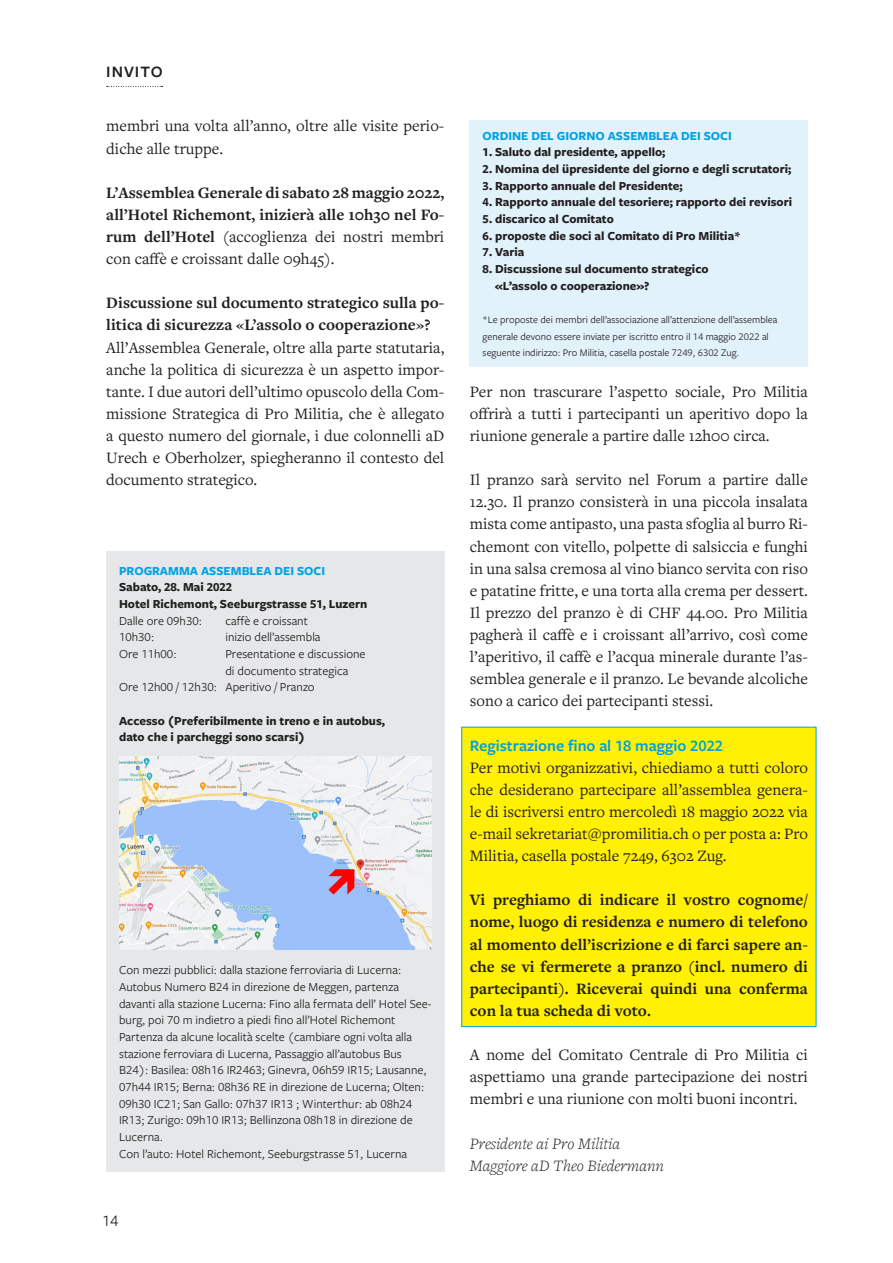
<style>
.page{position:relative;width:893px;height:1263px;background:#fff}
.page>*{position:absolute;margin:0;border:0;box-sizing:border-box;transform-origin:0 0}
.Bodytext{font:16.5px/22px "Freight Text Pro";color:#231f20;text-align:justify}
.Bodytext-2{font:700 16.5px/22px "Freight Text Pro";color:#231f20;text-align:justify}
.Autor{font:italic 300 16.5px "Freight Text Pro";color:#231f20}
.Titel{font:600 16.5px "Freight Sans Pro";color:#00a1e3}
.Rubrik_links{font:600 16.5px "Freight Sans Pro";letter-spacing:.06em;color:#231f20}
.t1{font:16.5px "Freight Sans Pro";color:#231f20}
.Impr_Lauftext{font:12.75px/16.6px "Freight Sans Pro";color:#231f20}
.Impr_Lauftext-2{font:700 12.75px/16.6px "Freight Sans Pro";color:#231f20}
.Impr_Lauftext-3{font:700 12.75px "Freight Sans Pro";color:#00a1e3}
.Impr_Lauftext-4{font:10.5px/16.6px "Freight Sans Pro";color:#231f20}
.s1{font-weight:400}
</style>
<div class="page">
<div style="left:461px;top:727px;width:355px;height:300px;background:#fff101"></div>
<svg style="left:107px;top:86px;width:56px;height:1px"></svg>
<div style="left:106px;top:551px;width:338px;height:621px;background:#e6e7e9"></div>
<div style="left:470px;top:120px;width:338px;height:247px;background:#e1f2fb"></div>
<img style="left:119px;top:756px;width:313px;height:193px">
<p class="Rubrik_links" style="left:106px;top:60px;width:58px">INVITO</p>
<p class="Bodytext" style="left:106px;top:114px;width:340px">membri una volta all’anno, oltre alle visite perio&shy;diche alle truppe.</p>
<p class="Bodytext-2" style="left:106px;top:181px;width:340px">L’Assemblea Generale di sabato 28 maggio 2022, all’Hotel Richemont, inizierà alle 10h30 nel Fo&shy;rum dell’Hotel <span class="s1">(accoglienza dei nostri membri con caffè e croissant dalle 09h45).</span></p>
<p class="Bodytext-2" style="left:106px;top:291px;width:340px">Discussione sul documento strategico sulla po&shy;litica di sicurezza «L’assolo o cooperazione»?</p>
<p class="Bodytext" style="left:106px;top:336px;width:340px">All’Assemblea Generale, oltre alla parte statutaria, anche la politica di sicurezza è un aspetto impor&shy;tante. I due autori dell’ultimo opuscolo della Com&shy;missione Strategica di Pro Militia, che è allegato a questo numero del giornale, i due colonnelli aD Urech e Oberholzer, spiegheranno il contesto del documento strategico.</p>
<p class="Impr_Lauftext-3" style="left:119px;top:562px;width:208px">PROGRAMMA ASSEMBLEA DEI SOCI</p>
<p class="Impr_Lauftext-2" style="left:119px;top:578px;width:115px">Sabato, 28. Mai 2022</p>
<p class="Impr_Lauftext-2" style="left:119px;top:595px;width:250px">Hotel Richemont, Seeburgstrasse 51, Luzern</p>
<p class="Impr_Lauftext" style="left:119px;top:612px;width:84px">Dalle ore 09h30:</p>
<p class="Impr_Lauftext" style="left:225px;top:612px;width:84px">caffè e croissant</p>
<p class="Impr_Lauftext" style="left:119px;top:628px;width:37px">10h30:</p>
<p class="Impr_Lauftext" style="left:225px;top:628px;width:97px">inizio dell’assembla</p>
<p class="Impr_Lauftext" style="left:119px;top:645px;width:59px">Ore 11h00:</p>
<p class="Impr_Lauftext" style="left:225px;top:645px;width:142px">Presentatione e discussione di documento strategica</p>
<p class="Impr_Lauftext" style="left:119px;top:678px;width:197px">Ore 12h00 / 12h30: Aperitivo / Pranzo</p>
<p class="Impr_Lauftext-2" style="left:119px;top:712px;width:267px">Accesso (Preferibilmente in treno e in autobus, dato che i parcheggi sono scarsi)</p>
<p class="Impr_Lauftext" style="left:119px;top:961px;width:284px">Con mezzi pubblici: dalla stazione ferroviaria di Lucerna:</p>
<p class="Impr_Lauftext" style="left:119px;top:978px;width:314px">Autobus Numero B24 in direzione de Meggen, partenza davanti alla stazione Lucerna: Fino alla fermata dell’ Hotel See&shy;burg, poi 70 m indietro a piedi fino all’Hotel Richemont</p>
<p class="Impr_Lauftext" style="left:119px;top:1028px;width:309px">Partenza da alcune località scelte (cambiare ogni volta alla stazione ferroviara di Lucerna, Passaggio all’autobus Bus B24): Basilea: 08h16 IR2463; Ginevra, 06h59 IR15; Lausanne, 07h44 IR15; Berna: 08h36 RE in direzione de Lucerna; Olten:<br>09h30 IC21; San Gallo: 07h37 IR13 ; Winterthur: ab 08h24<br>IR13; Zurigo: 09h10 IR13; Bellinzona 08h18 in direzione de Lucerna.</p>
<p class="Impr_Lauftext" style="left:119px;top:1144px;width:290px">Con l’auto: Hotel Richemont, Seeburgstrasse 51, Lucerna</p>
<p class="t1" style="left:102px;top:1210px;width:18px">14</p>
<p class="Impr_Lauftext-3" style="left:483px;top:127px;width:251px">ORDINE DEL GIORNO ASSEMBLEA DEI SOCI</p>
<p class="Impr_Lauftext-2" style="left:483px;top:143px;width:184px">1. Saluto dal presidente, appello;</p>
<p class="Impr_Lauftext-2" style="left:483px;top:160px;width:310px">2. Nomina del üpresidente del giorno e degli scrutatori;</p>
<p class="Impr_Lauftext-2" style="left:483px;top:177px;width:202px">3. Rapporto annuale del Presidente;</p>
<p class="Impr_Lauftext-2" style="left:483px;top:193px;width:311px">4. Rapporto annuale del tesoriere; rapporto dei revisori</p>
<p class="Impr_Lauftext-2" style="left:483px;top:210px;width:133px">5. discarico al Comitato</p>
<p class="Impr_Lauftext-2" style="left:483px;top:227px;width:259px">6. proposte die soci al Comitato di Pro Militia*</p>
<p class="Impr_Lauftext-2" style="left:483px;top:243px;width:43px">7. Varia</p>
<p class="Impr_Lauftext-2" style="left:495px;top:260px;width:215px;text-indent:-12px">8. Discussione sul documento strategico «L’assolo o cooperazione»?</p>
<p class="Impr_Lauftext-4" style="left:483px;top:311px;width:296px">*Le proposte dei membri dell’associazione all’attenzione dell’assemblea generale devono essere inviate per iscritto entro il 14 maggio 2022 al seguente indirizzo: Pro Militia, casella postale 7249, 6302 Zug.</p>
<p class="Bodytext" style="left:470px;top:380px;width:340px">Per non trascurare l’aspetto sociale, Pro Militia offrirà a tutti i partecipanti un aperitivo dopo la riunione generale a partire dalle 12h00 circa.</p>
<p class="Bodytext" style="left:470px;top:468px;width:340px">Il pranzo sarà servito nel Forum a partire dalle 12.30. Il pranzo consisterà in una piccola insalata mista come antipasto, una pasta sfoglia al burro Ri&shy;chemont con vitello, polpette di salsiccia e funghi in una salsa cremosa al vino bianco servita con riso e patatine fritte, e una torta alla crema per dessert.<br>Il prezzo del pranzo è di CHF 44.00. Pro Militia pagherà il caffè e i croissant all’arrivo, così come l’aperitivo, il caffè e l’acqua minerale durante l’as&shy;semblea generale e il pranzo. Le bevande alcoliche sono a carico dei partecipanti stessi.</p>
<p class="Titel" style="left:470px;top:734px;width:255px">Registrazione fino al 18 maggio 2022</p>
<p class="Bodytext" style="left:470px;top:756px;width:340px">Per motivi organizzativi, chiediamo a tutti coloro che desiderano partecipare all’assemblea genera&shy;le di iscriversi entro mercoledì 18 maggio 2022 via e-mail sekretariat@promilitia.ch o per posta a: Pro Militia, casella postale 7249, 6302 Zug.</p>
<p class="Bodytext-2" style="left:470px;top:888px;width:340px">Vi preghiamo di indicare il vostro cognome/ nome, luogo di residenza e numero di telefono al momento dell’iscrizione e di farci sapere an&shy;che se vi fermerete a pranzo (incl. numero di partecipanti). Riceverai quindi una conferma con la tua scheda di voto.</p>
<p class="Bodytext" style="left:470px;top:1043px;width:340px">A nome del Comitato Centrale di Pro Militia ci aspettiamo una grande partecipazione dei nostri membri e una riunione con molti buoni incontri.</p>
<p class="Autor" style="left:470px;top:1132px;width:152px">Presidente ai Pro Militia</p>
<p class="Autor" style="left:470px;top:1154px;width:196px">Maggiore aD Theo Biedermann</p>
</div>
